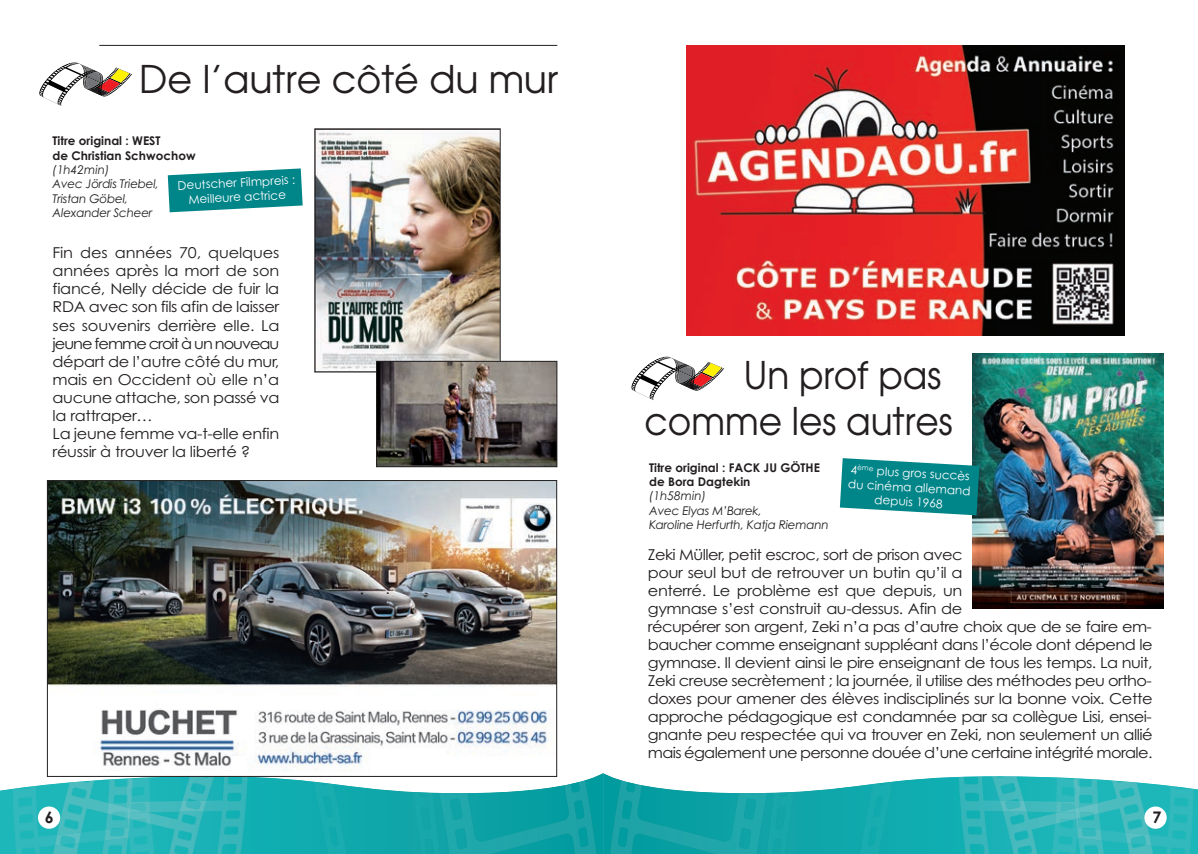
<style>
.page{position:relative;width:1198px;height:854px;background:#fff}
.page>*{position:absolute;margin:0;border:0;box-sizing:border-box;transform-origin:0 0}
.t1{font:38px/45.6px "Avant Garde";color:#231f20;scale:.95 1}
.t2{font:38px "Avant Garde";color:#231f20}
.t3{font:700 16px "Century Gothic";color:#231f20}
.t4{font:15px/18px "Century Gothic";letter-spacing:-.035em;color:#231f20;scale:1.08 1}
.t5{font:italic 12px/14.4px "Century Gothic";letter-spacing:-.02em;color:#231f20}
.t6{font:12px/14.4px "Century Gothic";color:#fff;text-align:center}
.t7{font:700 12px/14.4px "Century Gothic";color:#231f20}
</style>
<div class="page">
<img style="left:892px;top:777px;width:306px;height:77px">
<img style="left:756px;top:781px;width:136px;height:73px">
<img style="left:959px;top:777px;width:33px;height:77px">
<img style="left:1135px;top:777px;width:58px;height:77px">
<img style="left:1154px;top:830px;width:33px;height:24px">
<img style="left:1154px;top:786px;width:34px;height:21px">
<img style="left:1174px;top:786px;width:15px;height:4px">
<img style="left:1015px;top:780px;width:139px;height:74px">
<img style="left:1055px;top:841px;width:76px;height:2px">
<svg style="left:1055px;top:798px;width:21px;height:2px"></svg>
<img style="left:1136px;top:782px;width:18px;height:72px">
<img style="left:992px;top:776px;width:23px;height:78px">
<svg style="left:999px;top:800px;width:4px;height:11px"></svg>
<img style="left:1031px;top:843px;width:100px;height:2px">
<img style="left:1131px;top:841px;width:11px;height:4px">
<img style="left:1010px;top:804px;width:132px;height:37px">
<img style="left:1005px;top:800px;width:133px;height:9px">
<img style="left:997px;top:776px;width:138px;height:22px">
<img style="left:1017px;top:845px;width:132px;height:9px">
<img style="left:1014px;top:835px;width:17px;height:12px">
<svg style="left:1142px;top:835px;width:9px;height:10px"></svg>
<img style="left:1010px;top:809px;width:132px;height:23px">
<img style="left:1005px;top:803px;width:15px;height:6px">
<img style="left:602px;top:773px;width:154px;height:81px">
<svg style="left:0;top:773px;width:602px;height:81px"></svg>
<img style="left:314px;top:781px;width:125px;height:73px">
<img style="left:214px;top:777px;width:33px;height:77px">
<img style="left:13px;top:789px;width:39px;height:65px">
<img style="left:20px;top:830px;width:32px;height:24px">
<img style="left:75px;top:841px;width:76px;height:2px">
<img style="left:52px;top:782px;width:18px;height:72px">
<img style="left:191px;top:777px;width:23px;height:77px">
<svg style="left:203px;top:800px;width:4px;height:11px"></svg>
<img style="left:57px;top:843px;width:118px;height:11px">
<img style="left:64px;top:841px;width:11px;height:4px">
<img style="left:64px;top:804px;width:133px;height:37px">
<img style="left:188px;top:801px;width:13px;height:1px">
<img style="left:58px;top:845px;width:131px;height:9px">
<img style="left:175px;top:835px;width:17px;height:12px">
<svg style="left:55px;top:835px;width:9px;height:10px"></svg>
<img style="left:64px;top:806px;width:133px;height:26px">
<img style="left:186px;top:802px;width:15px;height:7px">
<img style="left:68px;top:800px;width:119px;height:5px">
<img style="left:71px;top:777px;width:138px;height:23px">
<img style="left:439px;top:780px;width:158px;height:74px">
<div style="left:38px;top:806px;width:22px;height:23px;background:#fff;border-radius:50%"></div>
<div style="left:1144px;top:806px;width:23px;height:23px;background:#fff;border-radius:50%"></div>
<svg style="left:631px;top:356px;width:93px;height:44px"></svg>
<img style="left:687px;top:45px;width:437px;height:290px">
<img style="left:972px;top:353px;width:192px;height:255px">
<svg style="left:840px;top:458px;width:139px;height:57px;background:#229497"></svg>
<img style="left:316px;top:131px;width:182px;height:239px">
<div style="left:314px;top:129px;width:186px;height:243px;border:1px solid #231f20"></div>
<svg style="left:39px;top:62px;width:93px;height:44px"></svg>
<svg style="left:168px;top:168px;width:135px;height:44px;background:#2b999c"></svg>
<hr style="left:99px;top:45px;width:458px;height:1px;background:#231f20">
<img style="left:378px;top:363px;width:177px;height:102px">
<div style="left:376px;top:361px;width:181px;height:106px;border:1px solid #231f20"></div>
<img style="left:49px;top:482px;width:506px;height:293px">
<div style="left:47px;top:480px;width:510px;height:297px;border:1px solid #231f20"></div>
<h1 class="t2" style="left:139px;top:65px;width:421px">De l’autre côté du mur</h1>
<p class="t7" style="left:53px;top:135px;width:145px">Titre original : WEST<br>de Christian Schwochow</p>
<p class="t5" style="left:53px;top:164px;width:108px">(1h42min)<br>Avec Jördis Triebel,<br>Tristan Göbel,<br>Alexander Scheer</p>
<p class="t6" style="left:177px;top:180px;width:119px;rotate:-3deg">Deutscher Filmpreis :<br>Meilleure actrice</p>
<p class="t4" style="left:53px;top:245px;width:212px">Fin des années 70, quelques années après la mort de son fiancé, Nelly décide de fuir la<br>RDA avec son fils afin de laisser ses souvenirs derrière elle. La jeune femme croit à un nouveau départ de l’autre côté du mur, mais en Occident où elle n’a aucune attache, son passé va la rattraper…<br>La jeune femme va-t-elle enfin réussir à trouver la liberté ?</p>
<h1 class="t1" style="left:645px;top:356px;width:326px;text-indent:99px">Un prof pas comme les autres</h1>
<p class="t7" style="left:649px;top:461px;width:172px">Titre original : FACK JU GÖTHE de Bora Dagtekin</p>
<p class="t5" style="left:649px;top:490px;width:181px">(1h58min)<br>Avec Elyas M’Barek,<br>Karoline Herfurth, Katja Riemann</p>
<p class="t6" style="left:849px;top:464px;width:124px;rotate:3deg">4<sup>ème</sup> plus gros succès du cinéma allemand depuis 1968</p>
<p class="t4" style="left:648px;top:547px;width:469px">Zeki Müller, petit escroc, sort de prison avec<br>pour seul but de retrouver un butin qu’il a<br>enterré. Le problème est que depuis, un<br>gymnase s’est construit au-dessus. Afin de<br>récupérer son argent, Zeki n’a pas d’autre choix que de se faire em&shy;baucher comme enseignant suppléant dans l’école dont dépend le gymnase. Il devient ainsi le pire enseignant de tous les temps. La nuit, Zeki creuse secrètement ; la journée, il utilise des méthodes peu ortho&shy;doxes pour amener des élèves indisciplinés sur la bonne voix. Cette approche pédagogique est condamnée par sa collègue Lisi, ensei&shy;gnante peu respectée qui va trouver en Zeki, non seulement un allié mais également une personne douée d’une certaine intégrité morale.</p>
<p class="t3" style="left:45px;top:811px;width:10px">6</p>
<p class="t3" style="left:1152px;top:811px;width:10px">7</p>
</div>
